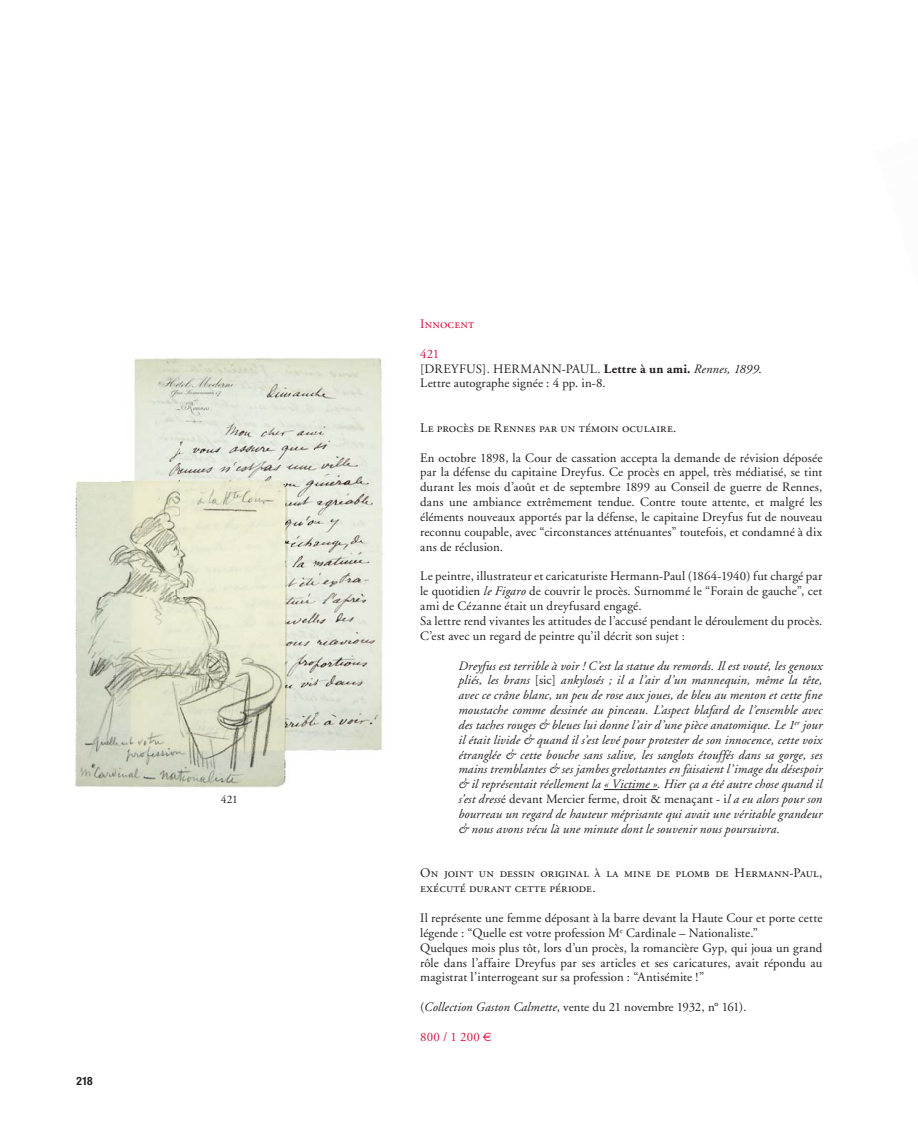
<style>
.page{position:relative;width:918px;height:1146px;background:#fff}
.page>*{position:absolute;margin:0;border:0;box-sizing:border-box;transform-origin:0 0}
.t1{font:13.05px/14.9px "Adobe Garamond Regular SC";letter-spacing:.015em;color:#231f20}
.t2{font:13.05px "Adobe Garamond Regular SC";letter-spacing:.01em;color:#d7143f}
.t3{font:12.75px/14.9px "Adobe Garamond";letter-spacing:.01em;color:#231f20}
.t4{font:italic 12.75px/14.9px "Adobe Garamond";letter-spacing:.01em;color:#231f20;text-align:justify}
.t5{font:12.75px "Adobe Garamond";letter-spacing:.02em;color:#d7143f}
.t6{font:700 condensed 11.4px "Helvetica Neue";color:#231f20}
.t7{font:11.4px "Adobe Garamond";color:#231f20}
.s1{color:#d7143f}
.s2{font-weight:700}
.s3{font-style:italic}
.s4{font-style:normal}
.s5{font-family:"Euro Sans";font-size:12.15px}
</style>
<div class="page">
<img style="left:75px;top:358px;width:308px;height:430px">
<hr style="left:604px;top:789px;width:54px;height:1px;background:#231f20">
<p class="t6" style="left:76px;top:1077px;width:18px">218</p>
<p class="t7" style="left:221px;top:795px;width:19px">421</p>
<p class="t2" style="left:420px;top:318px;width:56px">Innocent</p>
<p class="t3" style="left:420px;top:347px;width:343px"><span class="s1">421<br></span>[DREYFUS]. HERMANN-PAUL. <span class="s2">Lettre à un ami.</span> <span class="s3">Rennes, 1899</span>.<br>Lettre autographe signée : 4 pp. in-8.</p>
<p class="t1" style="left:420px;top:421px;width:258px">Le procès de Rennes par un témoin oculaire.</p>
<p class="t3" style="left:420px;top:451px;width:404px;text-align:justify">En octobre 1898, la Cour de cassation accepta la demande de révision déposée par la défense du capitaine Dreyfus. Ce procès en appel, très médiatisé, se tint durant les mois d’août et de septembre 1899 au Conseil de guerre de Rennes, dans une ambiance extrêmement tendue. Contre toute attente, et malgré les éléments nouveaux apportés par la défense, le capitaine Dreyfus fut de nouveau reconnu coupable, avec “circonstances atténuantes” toutefois, et condamné à dix ans de réclusion.</p>
<p class="t3" style="left:420px;top:570px;width:404px">Le peintre, illustrateur et caricaturiste Hermann-Paul (1864-1940) fut chargé par le quotidien <span class="s3">le Figaro</span> de couvrir le procès. Surnommé le “Forain de gauche”, cet ami de Cézanne était un dreyfusard engagé.<br>Sa lettre rend vivantes les attitudes de l’accusé pendant le déroulement du procès.<br>C’est avec un regard de peintre qu’il décrit son sujet :</p>
<p class="t4" style="left:458px;top:659px;width:365px">Dreyfus est terrible à voir ! C’est la statue du remords. Il est vouté, les genoux pliés, les brans <span class="s4">[sic]</span> ankylosés ; il a l’air d’un mannequin, même la tête, avec ce crâne blanc, un peu de rose aux joues, de bleu au menton et cette fine moustache comme dessinée au pinceau. L’aspect blafard de l’ensemble avec des taches rouges &amp; bleues lui donne l’air d’une pièce anatomique. Le 1<sup>er</sup> jour il était livide &amp; quand il s’est levé pour protester de son innocence, cette voix étranglée &amp; cette bouche sans salive, les sanglots étouffés dans sa gorge, ses mains tremblantes &amp; ses jambes grelottantes en faisaient l’image du désespoir &amp; il représentait réellement la « Victime ». Hier ça a été autre chose quand il s’est dress<span class="s4">é devant Mercier ferme, droit &amp; menaçant - i</span>l a eu alors pour son bourreau un regard de hauteur méprisante qui avait une véritable grandeur &amp; nous avons vécu là une minute dont le souvenir nous poursuivra.</p>
<p class="t1" style="left:420px;top:867px;width:404px">On joint un dessin original à la mine de plomb de Hermann-Paul, exécuté durant cette période.</p>
<p class="t3" style="left:420px;top:911px;width:404px">Il représente une femme déposant à la barre devant la Haute Cour et porte cette légende : “Quelle est votre profession M<sup>e</sup> Cardinale – Nationaliste.”<br>Quelques mois plus tôt, lors d’un procès, la romancière Gyp, qui joua un grand rôle dans l’affaire Dreyfus par ses articles et ses caricatures, avait répondu au magistrat l’interrogeant sur sa profession : “Antisémite !”</p>
<p class="t3" style="left:420px;top:1000px;width:328px">(<span class="s3">Collection Gaston Calmette</span>, vente du 21 novembre 1932, n° 161).</p>
<p class="t5" style="left:420px;top:1031px;width:73px">800 / 1 200 <span class="s5">€</span></p>
</div>
